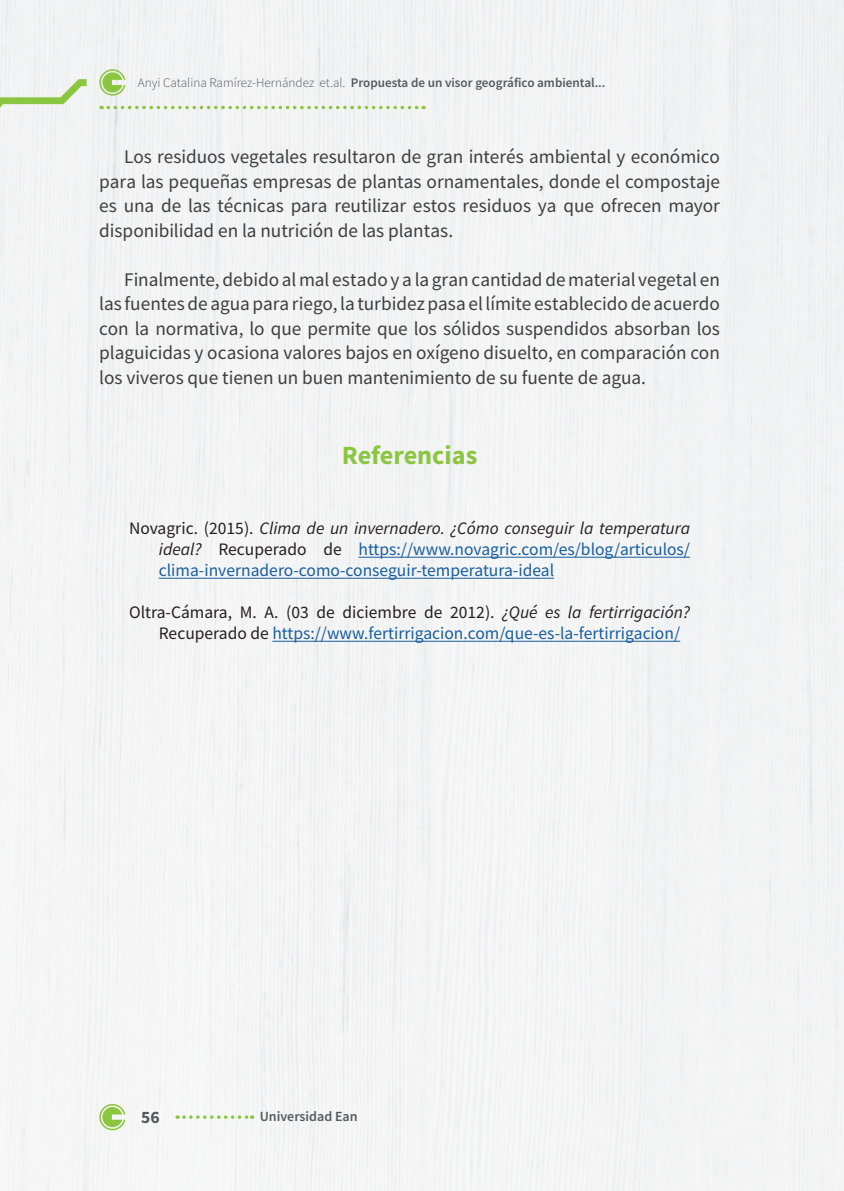
<style>
.page{position:relative;width:844px;height:1191px;background:#fff}
.page>*{position:absolute;margin:0;border:0;box-sizing:border-box;transform-origin:0 0}
.titulos{font:700 26.25px "Source Sans Pro";color:#8bc640}
.TEXTOS{font:19.25px/24.5px "Source Sans Pro";color:#3e3e3f;text-align:justify}
.bibliografia{font:17.5px/21px "Source Sans Pro";color:#175d9e;text-align:justify}
.t1{font:700 17.5px "Source Sans Pro";color:#57585a}
.t2{font:600 14px "Source Sans Pro";color:#57585a}
.t3{font:600 13.12px "Source Sans Pro";color:#57585a}
.s1{font-weight:300}
.s2{color:#231f20}
.s3{font-style:italic;color:#231f20}
</style>
<div class="page">
<div style="left:0;top:0;width:843px;height:1191px;background:#f3f4f4"></div>
<svg style="left:99px;top:1104px;width:26px;height:26px"></svg>
<svg style="left:184px;top:1115px;width:68px;height:3px"></svg>
<svg style="left:99px;top:69px;width:26px;height:27px"></svg>
<svg style="left:108px;top:106px;width:316px;height:3px"></svg>
<svg style="left:0;top:79px;width:87px;height:41px"></svg>
<hr style="left:358px;top:557px;width:332px;height:1px;background:#175d9e">
<hr style="left:159px;top:578px;width:395px;height:1px;background:#175d9e">
<hr style="left:272px;top:641px;width:408px;height:1px;background:#175d9e">
<p class="t3" style="left:138px;top:74px;width:469px"><span class="s1">Anyi Catalina Ramírez-Hernández et.al.</span> Propuesta de un visor geográfico ambiental...</p>
<p class="TEXTOS" style="left:99px;top:145px;width:622px;text-indent:25px">Los residuos vegetales resultaron de gran interés ambiental y económico para las pequeñas empresas de plantas ornamentales, donde el compostaje es una de las técnicas para reutilizar estos residuos ya que ofrecen mayor disponibilidad en la nutrición de las plantas.</p>
<p class="TEXTOS" style="left:99px;top:267px;width:622px;text-indent:25px">Finalmente, debido al mal estado y a la gran cantidad de material vegetal en las fuentes de agua para riego, la turbidez pasa el límite establecido de acuerdo con la normativa, lo que permite que los sólidos suspendidos absorban los plaguicidas y ocasiona valores bajos en oxígeno disuelto, en comparación con los viveros que tienen un buen mantenimiento de su fuente de agua.</p>
<p class="titulos" style="left:342px;top:438px;width:137px">Referencias</p>
<p class="bibliografia" style="left:159px;top:518px;width:532px;text-indent:-30px"><span class="s2">Novagric. (2015).</span> <span class="s3">Clima de un invernadero. ¿Cómo conseguir la temperatura ideal?</span> <span class="s2">Recuperado de</span> https://www.novagric.com/es/blog/articulos/ clima-invernadero-como-conseguir-temperatura-ideal</p>
<p class="bibliografia" style="left:159px;top:602px;width:532px;text-indent:-30px"><span class="s2">Oltra-Cámara, M. A. (03 de diciembre de 2012).</span> <span class="s3">¿Qué es la fertirrigación?<br></span><span class="s2">Recuperado de</span> https://www.fertirrigacion.com/que-es-la-fertirrigacion/</p>
<p class="t1" style="left:141px;top:1105px;width:20px">56</p>
<p class="t2" style="left:260px;top:1107px;width:99px">Universidad Ean</p>
</div>
